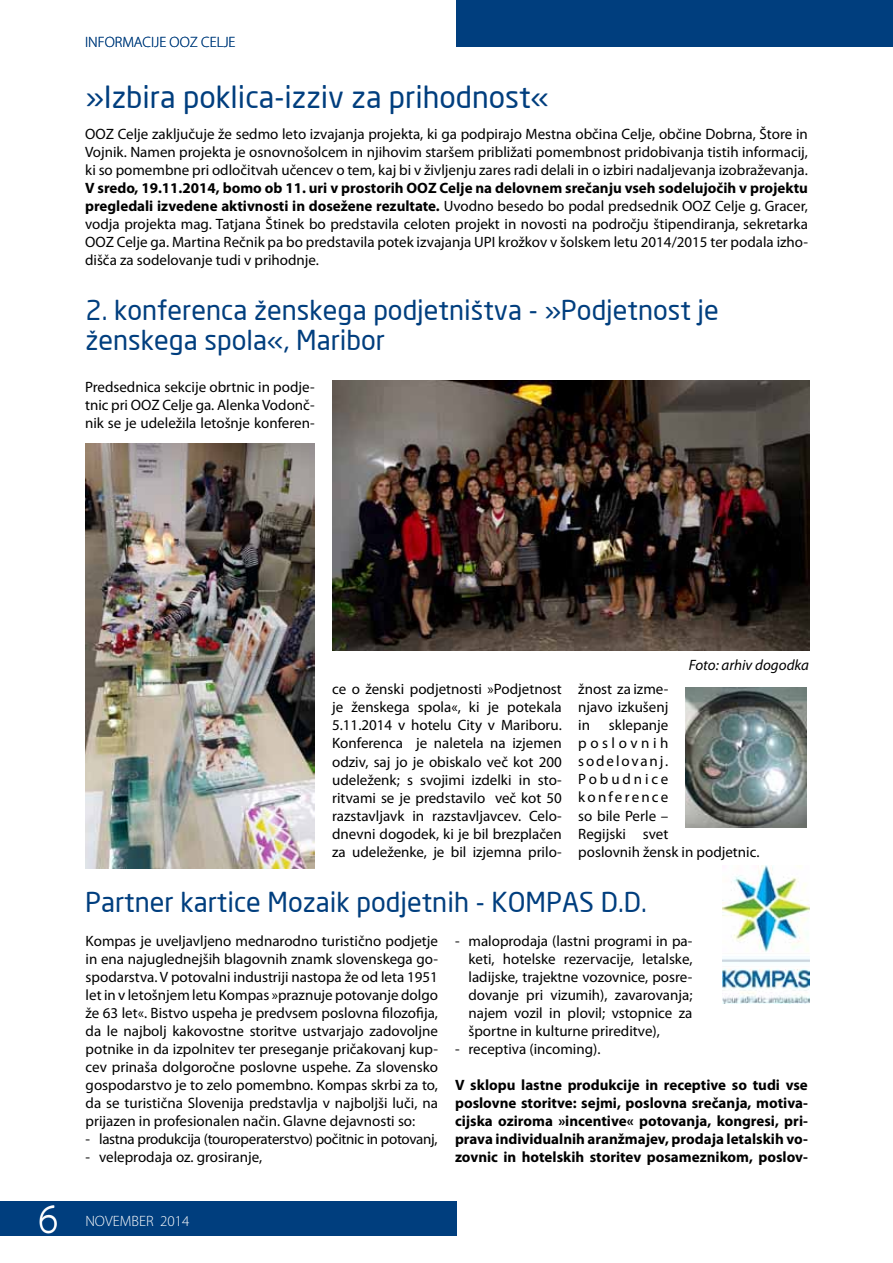
<style>
.page{position:relative;width:893px;height:1263px;background:#fff}
.page>*{position:absolute;margin:0;border:0;box-sizing:border-box;transform-origin:0 0}
.t1{font:300 40.5px "Myriad Pro";color:#fff}
.t2{font:30px "S Dlight";color:#003e7e}
.t3{font:27px/30px "S Dlight";color:#003e7e}
.t4{font:15px/18px "Myriad Pro";color:#000;text-align:justify}
.t5{font:700 15px/18px "Myriad Pro";color:#000;text-align:justify}
.t6{font:15px "Myriad Pro";letter-spacing:-.02em;color:#000}
.t7{font:300 15px "Myriad Pro";color:#003e7e}
.t8{font:italic 15px "Myriad Pro";color:#000}
.t9{font:300 15px "Myriad Pro";color:#fff}
.s1{font-weight:700}
</style>
<div class="page">
<div style="left:0;top:1201px;width:456px;height:34px;background:#003e7e"></div>
<div style="left:456px;top:0;width:437px;height:47px;background:#003e7e"></div>
<img style="left:722px;top:866px;width:87px;height:137px">
<img style="left:86px;top:443px;width:229px;height:425px">
<img style="left:685px;top:687px;width:121px;height:141px">
<img style="left:332px;top:380px;width:477px;height:271px">
<p class="t7" style="left:85px;top:33px;width:152px">INFORMACIJE OOZ CELJE</p>
<h2 class="t2" style="left:85px;top:80px;width:465px">»Izbira poklica-izziv za prihodnost«</h2>
<p class="t4" style="left:85px;top:125px;width:724px">OOZ Celje zaključuje že sedmo leto izvajanja projekta, ki ga podpirajo Mestna občina Celje, občine Dobrna, Štore in Vojnik. Namen projekta je osnovnošolcem in njihovim staršem približati pomembnost pridobivanja tistih informacij, ki so pomembne pri odločitvah učencev o tem, kaj bi v življenju zares radi delali in o izbiri nadaljevanja izobraževanja.</p>
<p class="t4" style="left:85px;top:179px;width:724px"><span class="s1">V sredo, 19.11.2014, bomo ob 11. uri v prostorih OOZ Celje na delovnem srečanju vseh sodelujočih v projektu pregledali izvedene aktivnosti in dosežene rezultate.</span> Uvodno besedo bo podal predsednik OOZ Celje g. Gracer, vodja projekta mag. Tatjana Štinek bo predstavila celoten projekt in novosti na področju štipendiranja, sekretarka OOZ Celje ga. Martina Rečnik pa bo predstavila potek izvajanja UPI krožkov v šolskem letu 2014/2015 ter podala izho&shy;dišča za sodelovanje tudi v prihodnje.</p>
<h3 class="t3" style="left:85px;top:295px;width:635px">2. konferenca ženskega podjetništva - »Podjetnost je ženskega spola«, Maribor</h3>
<p class="t4" style="left:85px;top:377px;width:231px">Predsednica sekcije obrtnic in podje&shy;tnic pri OOZ Celje ga. Alenka Vodonč&shy;nik se je udeležila letošnje konferen-</p>
<p class="t4" style="left:332px;top:680px;width:231px">ce o ženski podjetnosti »Podjetnost je ženskega spola«, ki je potekala 5.11.2014 v hotelu City v Mariboru.<br>Konferenca je naletela na izjemen odziv, saj jo je obiskalo več kot 200 udeleženk; s svojimi izdelki in sto&shy;ritvami se je predstavilo več kot 50 razstavljavk in razstavljavcev. Celo&shy;dnevni dogodek, ki je bil brezplačen za udeleženke, je bil izjemna prilo-</p>
<p class="t8" style="left:689px;top:655px;width:122px">Foto: arhiv dogodka</p>
<p class="t4" style="left:578px;top:680px;width:183px;text-align:left">žnost za izme-<br>njavo izkušenj<br>in sklepanje poslovnih sodelovanj.<br>Pobudnice konference<br>so bile Perle –<br>Regijski svet<br>poslovnih žensk in podjetnic.</p>
<h3 class="t3" style="left:85px;top:888px;width:563px">Partner kartice Mozaik podjetnih - KOMPAS D.D.</h3>
<p class="t4" style="left:86px;top:931px;width:354px">Kompas je uveljavljeno mednarodno turistično podjetje in ena najuglednejših blagovnih znamk slovenskega go&shy;spodarstva. V potovalni industriji nastopa že od leta 1951 let in v letošnjem letu Kompas »praznuje potovanje dolgo že 63 let«. Bistvo uspeha je predvsem poslovna filozofija, da le najbolj kakovostne storitve ustvarjajo zadovoljne potnike in da izpolnitev ter preseganje pričakovanj kup&shy;cev prinaša dolgoročne poslovne uspehe. Za slovensko gospodarstvo je to zelo pomembno. Kompas skrbi za to, da se turistična Slovenija predstavlja v najboljši luči, na prijazen in profesionalen način. Glavne dejavnosti so:</p>
<p class="t6" style="left:86px;top:1129px;width:353px">- lastna produkcija (touroperaterstvo) počitnic in potovanj,</p>
<p class="t4" style="left:86px;top:1147px;width:178px">- veleprodaja oz. grosiranje,</p>
<p class="t4" style="left:468px;top:931px;width:225px;text-indent:-13px">- maloprodaja (lastni programi in pa&shy;keti, hotelske rezervacije, letalske, ladijske, trajektne vozovnice, posre&shy;dovanje pri vizumih), zavarovanja; najem vozil in plovil; vstopnice za športne in kulturne prireditve),</p>
<p class="t4" style="left:455px;top:1039px;width:147px">- receptiva (incoming).</p>
<p class="t5" style="left:455px;top:1075px;width:354px">V sklopu lastne produkcije in receptive so tudi vse poslovne storitve: sejmi, poslovna srečanja, motiva&shy;cijska oziroma »incentive« potovanja, kongresi, pri&shy;prava individualnih aranžmajev, prodaja letalskih vo&shy;zovnic in hotelskih storitev posameznikom, poslov-</p>
<h1 class="t1" style="left:39px;top:1197px;width:21px">6</h1>
<p class="t9" style="left:85px;top:1212px;width:106px">NOVEMBER 2014</p>
</div>
